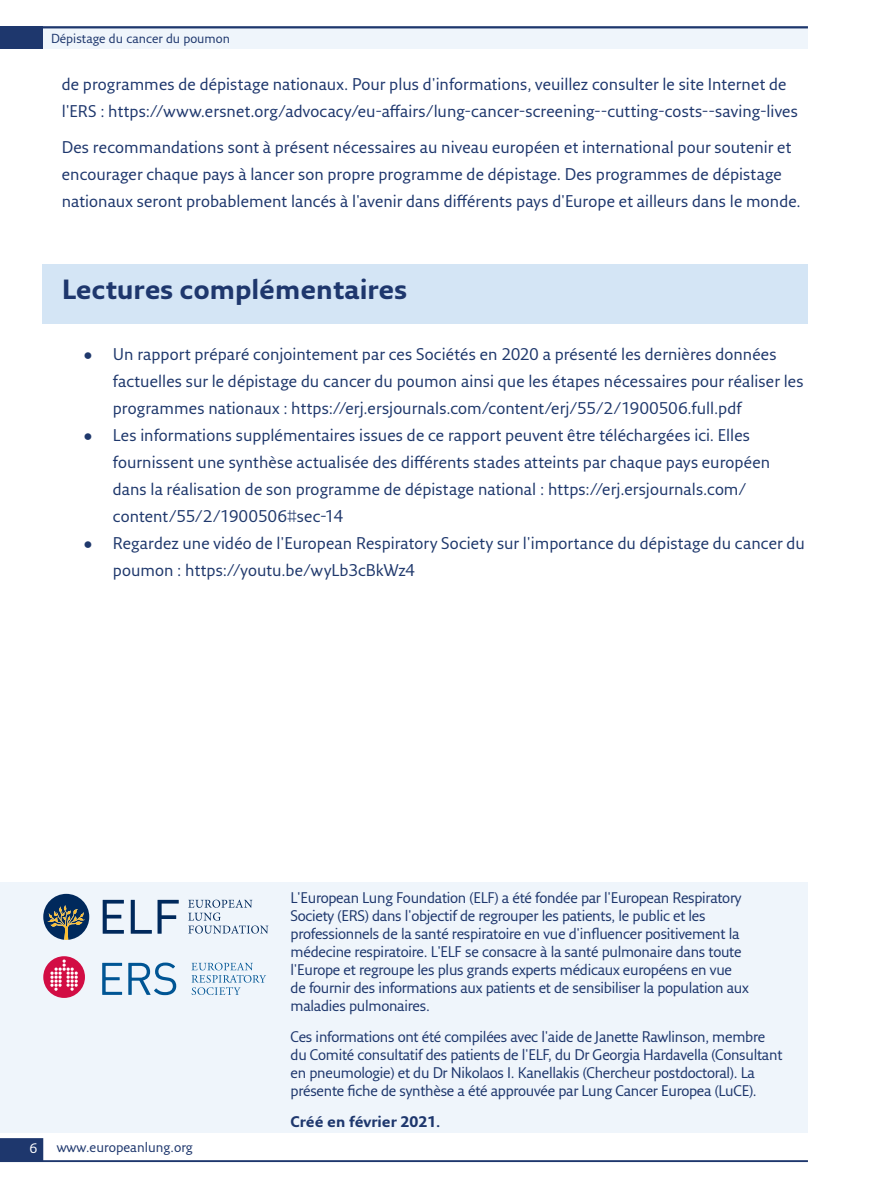
<style>
.page{position:relative;width:893px;height:1191px;background:#fff}
.page>*{position:absolute;margin:0;border:0;box-sizing:border-box;transform-origin:0 0}
.t1{font:700 27px "Fresco Sans Pro";color:#1e376d}
.t2{font:16.5px/27px "Fresco Sans Pro";letter-spacing:.005em;color:#1f386c}
.H___B-head{font:16.5px/27px "Fresco Sans Pro";letter-spacing:.005em;color:#1e376d}
.t3{font:15px/18px "Fresco Sans Pro";letter-spacing:-.02em;color:#1e376d}
.t4{font:700 15px "Fresco Sans Pro";color:#1e376d}
.Running_foot_left{font:13.5px "Fresco Sans Pro";color:#1e376d}
.Folio_left{font:13.5px "Fresco Sans Pro";color:#fff}
.Running_head_left{font:12.75px "Fresco Sans Pro";color:#1e376d}
</style>
<div class="page">
<div style="left:0;top:881px;width:808px;height:251px;background:#eff5fb"></div>
<svg style="left:103px;top:900px;width:21px;height:33px"></svg>
<svg style="left:131px;top:900px;width:21px;height:33px"></svg>
<svg style="left:158px;top:900px;width:21px;height:33px"></svg>
<svg style="left:188px;top:899px;width:80px;height:34px"></svg>
<svg style="left:43px;top:894px;width:46px;height:46px"></svg>
<svg style="left:191px;top:962px;width:75px;height:33px"></svg>
<svg style="left:102px;top:962px;width:20px;height:33px"></svg>
<div style="left:43px;top:956px;width:42px;height:42px;background:#d20d44;border-radius:50%"></div>
<svg style="left:50px;top:959px;width:28px;height:31px"></svg>
<svg style="left:128px;top:962px;width:48px;height:33px"></svg>
<svg style="left:0;top:1138px;width:43px;height:22px"></svg>
<hr style="left:0;top:1160px;width:808px;height:2px;background:#1e376d">
<div style="left:43px;top:264px;width:765px;height:59px;background:#d4e5f5"></div>
<div style="left:0;top:26px;width:808px;height:23px;background:#eff5fb"></div>
<div style="left:0;top:26px;width:43px;height:23px;background:#1e376d"></div>
<hr style="left:0;top:26px;width:808px;height:2px;background:#1e376d">
<p class="Running_head_left" style="left:51px;top:30px;width:181px">Dépistage du cancer du poumon</p>
<p class="H___B-head" style="left:62px;top:70px;width:738px">de programmes de dépistage nationaux. Pour plus d'informations, veuillez consulter le site Internet de l'ERS : https://www.ersnet.org/advocacy/eu-affairs/lung-cancer-screening--cutting-costs--saving-lives</p>
<p class="H___B-head" style="left:62px;top:133px;width:740px">Des recommandations sont à présent nécessaires au niveau européen et international pour soutenir et encourager chaque pays à lancer son propre programme de dépistage. Des programmes de dépistage nationaux seront probablement lancés à l'avenir dans différents pays d'Europe et ailleurs dans le monde.</p>
<p class="t1" style="left:62px;top:272px;width:347px">Lectures complémentaires</p>
<p class="t2" style="left:113px;top:340px;width:692px;text-indent:-30px">• Un rapport préparé conjointement par ces Sociétés en 2020 a présenté les dernières données factuelles sur le dépistage du cancer du poumon ainsi que les étapes nécessaires pour réaliser les programmes nationaux : https://erj.ersjournals.com/content/erj/55/2/1900506.full.pdf</p>
<p class="t2" style="left:113px;top:421px;width:659px;text-indent:-30px">• Les informations supplémentaires issues de ce rapport peuvent être téléchargées ici. Elles fournissent une synthèse actualisée des différents stades atteints par chaque pays européen dans la réalisation de son programme de dépistage national : https://erj.ersjournals.com/ content/55/2/1900506#sec-14</p>
<p class="t2" style="left:113px;top:529px;width:693px;text-indent:-30px">• Regardez une vidéo de l'European Respiratory Society sur l'importance du dépistage du cancer du poumon : https://youtu.be/wyLb3cBkWz4</p>
<p class="Folio_left" style="left:29px;top:1139px;width:10px">6</p>
<p class="Running_foot_left" style="left:57px;top:1138px;width:138px">www.europeanlung.org</p>
<p class="t3" style="left:291px;top:888px;width:460px">L'European Lung Foundation (ELF) a été fondée par l'European Respiratory Society (ERS) dans l'objectif de regrouper les patients, le public et les professionnels de la santé respiratoire en vue d'influencer positivement la médecine respiratoire. L'ELF se consacre à la santé pulmonaire dans toute l'Europe et regroupe les plus grands experts médicaux européens en vue de fournir des informations aux patients et de sensibiliser la population aux maladies pulmonaires.</p>
<p class="t3" style="left:291px;top:1027px;width:493px">Ces informations ont été compilées avec l'aide de Janette Rawlinson, membre du Comité consultatif des patients de l'ELF, du Dr Georgia Hardavella (Consultant en pneumologie) et du Dr Nikolaos I. Kanellakis (Chercheur postdoctoral). La présente fiche de synthèse a été approuvée par Lung Cancer Europea (LuCE).</p>
<p class="t4" style="left:291px;top:1112px;width:151px">Créé en février 2021.</p>
</div>
